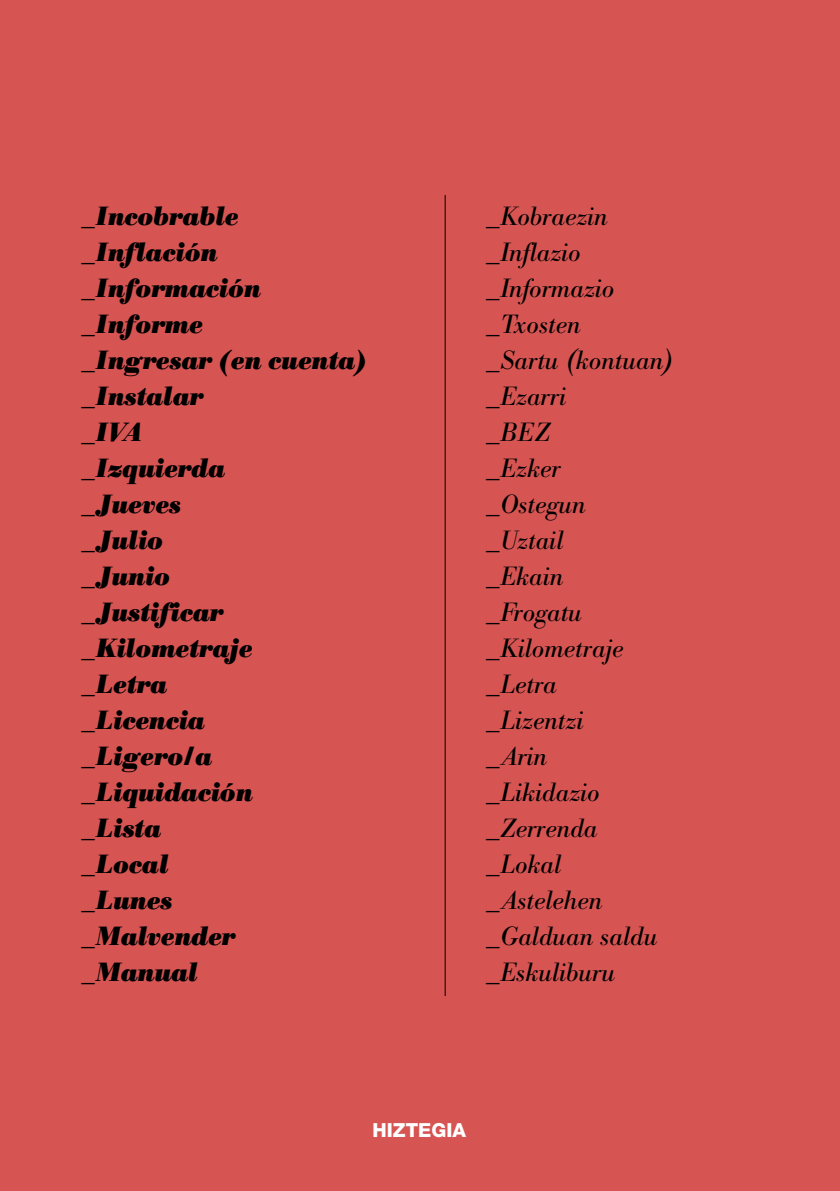
<style>
.page{position:relative;width:840px;height:1191px;background:#fff}
.page>*{position:absolute;margin:0;border:0;box-sizing:border-box;transform-origin:0 0}
.t1{font:italic 700 26px/36px "Bodoni BE";color:#000}
.t2{font:italic 26px/36px "Bodoni BE";color:#000}
.t3{font:800 19.4px "Helvetica Neue";color:#fff}
</style>
<div class="page">
<div style="left:0;top:0;width:839px;height:1191px;background:#d65452"></div>
<hr style="left:444px;top:195px;width:1px;height:801px;background:#000">
<p class="t1" style="left:83px;top:198px;width:285px">_Incobrable _Inflación _Información _Informe<br>_Ingresar (en cuenta) _Instalar<br>_IVA<br>_Izquierda<br>_Jueves<br>_Julio<br>_Junio<br>_Justificar _Kilometraje<br>_Letra<br>_Licencia<br>_Ligero/a _Liquidación<br>_Lista<br>_Local<br>_Lunes<br>_Malvender<br>_Manual</p>
<p class="t2" style="left:487px;top:199px;width:187px">_Kobraezin _Inflazio _Informazio _Txosten<br>_Sartu (kontuan) _Ezarri<br>_BEZ<br>_Ezker<br>_Ostegun<br>_Uztail<br>_Ekain<br>_Frogatu _Kilometraje _Letra<br>_Lizentzi<br>_Arin<br>_Likidazio _Zerrenda _Lokal _Astelehen _Galduan saldu _Eskuliburu</p>
<p class="t3" style="left:372px;top:1118px;width:95px">HIZTEGIA</p>
</div>
